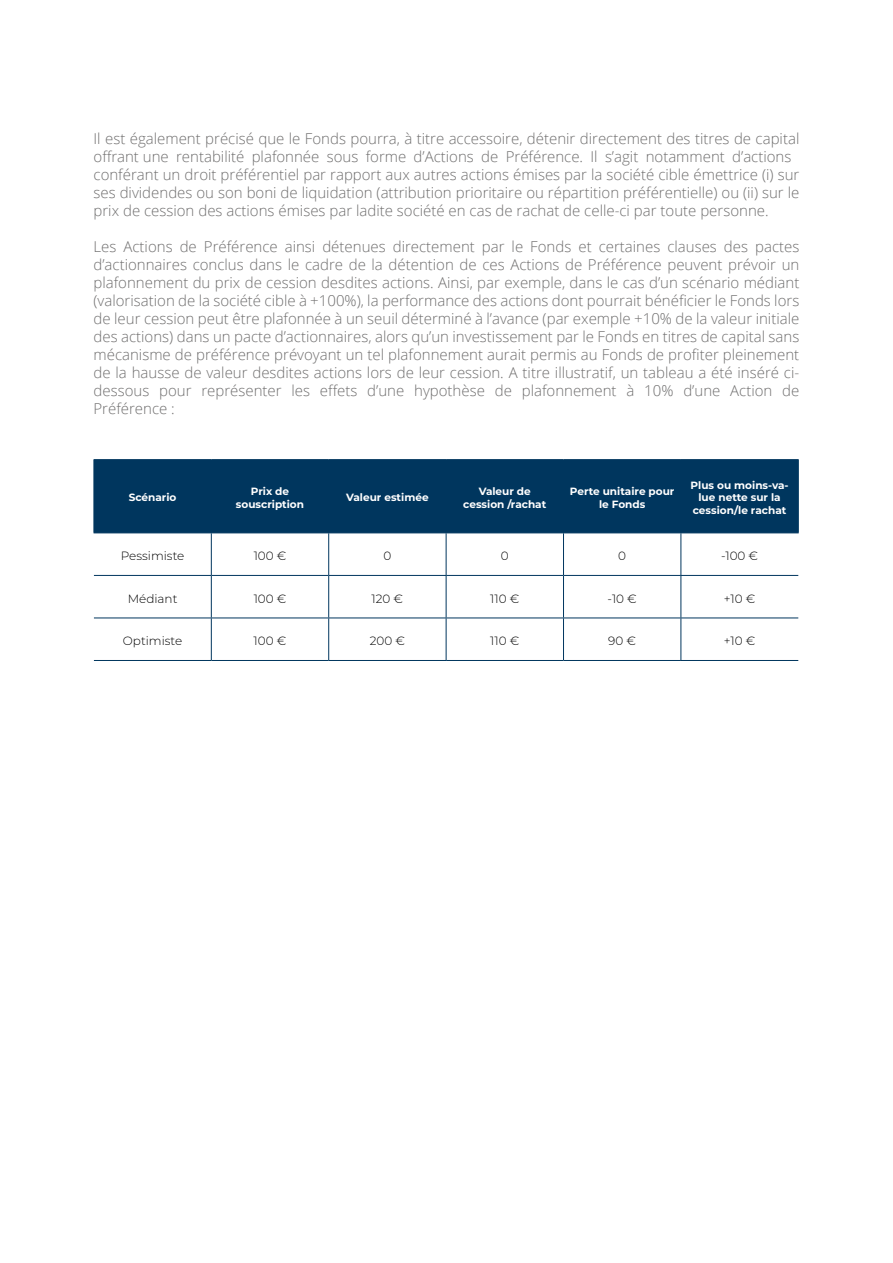
<style>
.page{position:relative;width:893px;height:1263px;background:#fff}
.page>*{position:absolute;margin:0;border:0;box-sizing:border-box;transform-origin:0 0}
.t1{font:300 15px/18px "Open Sans";color:#706f6f}
.t2{font:300 12px "Montserrat";color:#000}
.t3{font:700 10.5px/12.6px "Montserrat";color:#fff;text-align:center}
</style>
<div class="page">
<div style="left:95px;top:460px;width:703px;height:72px;background:#00365e"></div>
<hr style="left:94px;top:459px;width:117px;height:1px;background:#00365e">
<hr style="left:94px;top:460px;width:1px;height:72px;background:#00365e">
<hr style="left:211px;top:459px;width:118px;height:1px;background:#00365e">
<hr style="left:211px;top:460px;width:1px;height:72px;background:#00365e">
<hr style="left:329px;top:459px;width:117px;height:1px;background:#00365e">
<hr style="left:328px;top:460px;width:1px;height:72px;background:#00365e">
<hr style="left:446px;top:459px;width:117px;height:1px;background:#00365e">
<hr style="left:446px;top:460px;width:1px;height:72px;background:#00365e">
<hr style="left:563px;top:459px;width:118px;height:1px;background:#00365e">
<hr style="left:563px;top:460px;width:1px;height:72px;background:#00365e">
<hr style="left:681px;top:459px;width:118px;height:1px;background:#00365e">
<hr style="left:680px;top:460px;width:1px;height:72px;background:#00365e">
<hr style="left:798px;top:460px;width:1px;height:72px;background:#00365e">
<hr style="left:94px;top:532px;width:117px;height:1px;background:#00365e">
<hr style="left:211px;top:532px;width:118px;height:1px;background:#00365e">
<hr style="left:211px;top:533px;width:1px;height:42px;background:#00365e">
<hr style="left:329px;top:532px;width:117px;height:1px;background:#00365e">
<hr style="left:328px;top:533px;width:1px;height:42px;background:#00365e">
<hr style="left:446px;top:532px;width:117px;height:1px;background:#00365e">
<hr style="left:446px;top:533px;width:1px;height:42px;background:#00365e">
<hr style="left:563px;top:532px;width:118px;height:1px;background:#00365e">
<hr style="left:563px;top:533px;width:1px;height:42px;background:#00365e">
<hr style="left:681px;top:532px;width:118px;height:1px;background:#00365e">
<hr style="left:680px;top:533px;width:1px;height:42px;background:#00365e">
<hr style="left:94px;top:575px;width:117px;height:1px;background:#00365e">
<hr style="left:211px;top:575px;width:118px;height:1px;background:#00365e">
<hr style="left:211px;top:576px;width:1px;height:42px;background:#00365e">
<hr style="left:329px;top:575px;width:117px;height:1px;background:#00365e">
<hr style="left:328px;top:576px;width:1px;height:42px;background:#00365e">
<hr style="left:446px;top:575px;width:117px;height:1px;background:#00365e">
<hr style="left:446px;top:576px;width:1px;height:42px;background:#00365e">
<hr style="left:563px;top:575px;width:118px;height:1px;background:#00365e">
<hr style="left:563px;top:576px;width:1px;height:42px;background:#00365e">
<hr style="left:681px;top:575px;width:117px;height:1px;background:#00365e">
<hr style="left:680px;top:576px;width:1px;height:42px;background:#00365e">
<hr style="left:94px;top:618px;width:117px;height:1px;background:#00365e">
<hr style="left:211px;top:618px;width:118px;height:1px;background:#00365e">
<hr style="left:211px;top:618px;width:1px;height:42px;background:#00365e">
<hr style="left:329px;top:618px;width:117px;height:1px;background:#00365e">
<hr style="left:328px;top:618px;width:1px;height:42px;background:#00365e">
<hr style="left:446px;top:618px;width:117px;height:1px;background:#00365e">
<hr style="left:446px;top:618px;width:1px;height:42px;background:#00365e">
<hr style="left:563px;top:618px;width:118px;height:1px;background:#00365e">
<hr style="left:563px;top:618px;width:1px;height:42px;background:#00365e">
<hr style="left:681px;top:618px;width:117px;height:1px;background:#00365e">
<hr style="left:680px;top:618px;width:1px;height:42px;background:#00365e">
<hr style="left:94px;top:660px;width:117px;height:1px;background:#00365e">
<hr style="left:211px;top:660px;width:118px;height:1px;background:#00365e">
<hr style="left:329px;top:660px;width:117px;height:1px;background:#00365e">
<hr style="left:446px;top:660px;width:117px;height:1px;background:#00365e">
<hr style="left:563px;top:660px;width:118px;height:1px;background:#00365e">
<hr style="left:681px;top:660px;width:117px;height:1px;background:#00365e">
<p class="t1" style="left:94px;top:130px;width:707px">Il est également précisé que le Fonds pourra, à titre accessoire, détenir directement des titres de capital offrant une rentabilité plafonnée sous forme d’Actions de Préférence. Il s’agit notamment d’actions conférant un droit préférentiel par rapport aux autres actions émises par la société cible émettrice (i) sur ses dividendes ou son boni de liquidation (attribution prioritaire ou répartition préférentielle) ou (ii) sur le prix de cession des actions émises par ladite société en cas de rachat de celle-ci par toute personne.</p>
<p class="t1" style="left:94px;top:238px;width:707px;text-align:justify">Les Actions de Préférence ainsi détenues directement par le Fonds et certaines clauses des pactes d’actionnaires conclus dans le cadre de la détention de ces Actions de Préférence peuvent prévoir un plafonnement du prix de cession desdites actions. Ainsi, par exemple, dans le cas d’un scénario médiant (valorisation de la société cible à +100%), la performance des actions dont pourrait bénéficier le Fonds lors de leur cession peut être plafonnée à un seuil déterminé à l’avance (par exemple +10% de la valeur initiale des actions) dans un pacte d’actionnaires, alors qu’un investissement par le Fonds en titres de capital sans mécanisme de préférence prévoyant un tel plafonnement aurait permis au Fonds de profiter pleinement de la hausse de valeur desdites actions lors de leur cession. A titre illustratif, un tableau a été inséré ci&shy;dessous pour représenter les effets d’une hypothèse de plafonnement à 10% d’une Action de Préférence :</p>
<p class="t3" style="left:129px;top:491px;width:49px">Scénario</p>
<p class="t3" style="left:251px;top:484px;width:40px">Prix de</p>
<p class="t3" style="left:236px;top:497px;width:70px">souscription</p>
<p class="t3" style="left:346px;top:491px;width:84px">Valeur estimée</p>
<p class="t3" style="left:479px;top:484px;width:54px">Valeur de</p>
<p class="t3" style="left:463px;top:497px;width:85px">cession /rachat</p>
<p class="t3" style="left:570px;top:484px;width:106px">Perte unitaire pour le Fonds</p>
<p class="t3" style="left:690px;top:478px;width:100px">Plus ou moins-va&shy;lue nette sur la cession/le rachat</p>
<p class="t2" style="left:121px;top:548px;width:65px">Pessimiste</p>
<p class="t2" style="left:254px;top:548px;width:34px">100 €</p>
<p class="t2" style="left:383px;top:548px;width:9px">0</p>
<p class="t2" style="left:501px;top:548px;width:9px">0</p>
<p class="t2" style="left:618px;top:548px;width:9px">0</p>
<p class="t2" style="left:721px;top:548px;width:39px">-100 €</p>
<p class="t2" style="left:128px;top:590px;width:51px">Médiant</p>
<p class="t2" style="left:254px;top:590px;width:34px">100 €</p>
<p class="t2" style="left:372px;top:590px;width:33px">120 €</p>
<p class="t2" style="left:490px;top:590px;width:31px">110 €</p>
<p class="t2" style="left:608px;top:590px;width:31px">-10 €</p>
<p class="t2" style="left:724px;top:590px;width:33px">+10 €</p>
<p class="t2" style="left:123px;top:633px;width:61px">Optimiste</p>
<p class="t2" style="left:254px;top:633px;width:34px">100 €</p>
<p class="t2" style="left:370px;top:633px;width:37px">200 €</p>
<p class="t2" style="left:490px;top:633px;width:31px">110 €</p>
<p class="t2" style="left:608px;top:633px;width:29px">90 €</p>
<p class="t2" style="left:724px;top:633px;width:33px">+10 €</p>
</div>
